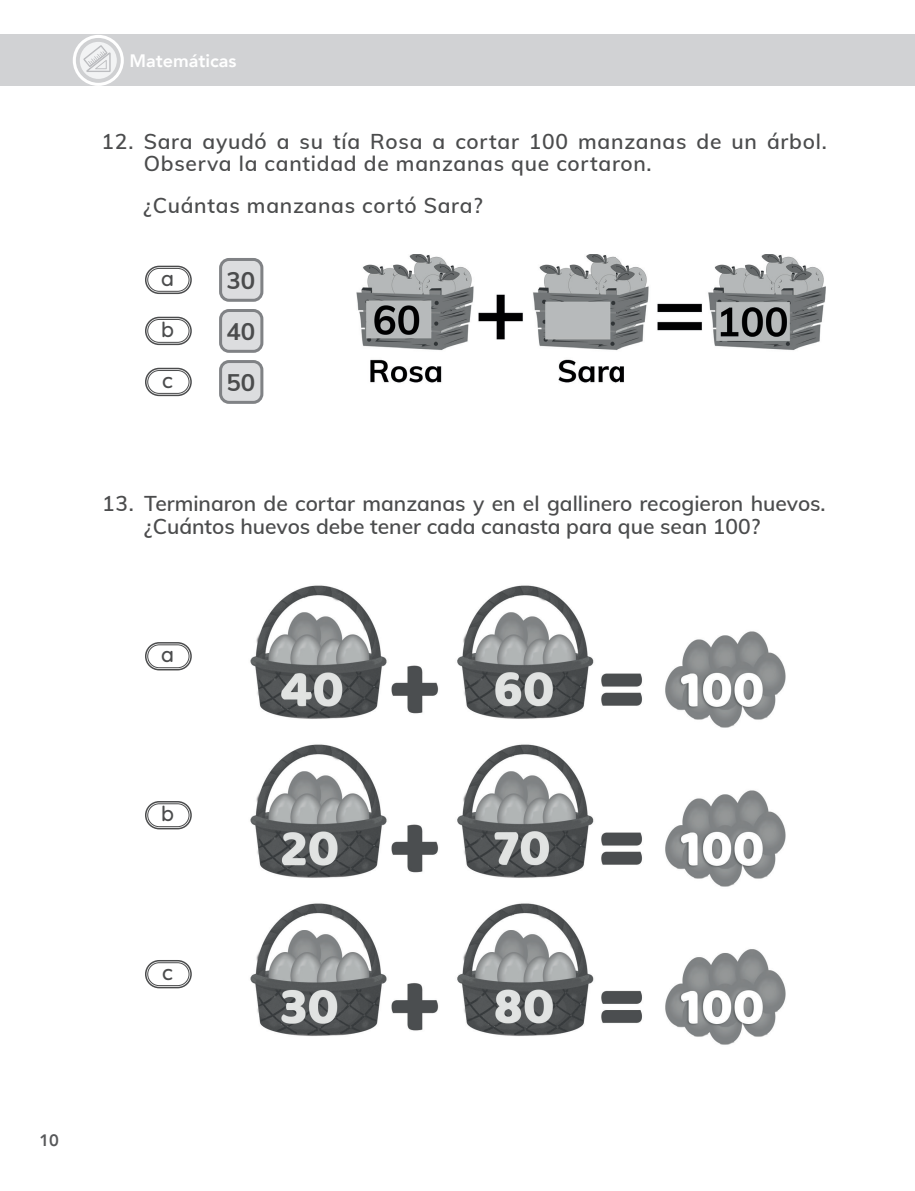
<style>
.page{position:relative;width:915px;height:1191px;background:#fff}
.page>*{position:absolute;margin:0;border:0;box-sizing:border-box;transform-origin:0 0}
.t1{font:700 24px "Muli";color:#4b4c4d}
.t2{font:600 21px/22.5px "Muli";letter-spacing:.02em;color:#4b4c4d}
.t3{font:600 21px/22.5px "Muli";color:#4b4c4d}
.t4{font:500 21px "Quicksand";color:#4b4c4d}
.t5{font:800 18px "Avenir";color:#fff}
.t6{font:800 16.5px "Avenir";color:#57585a}
</style>
<div class="page">
<div style="left:0;top:34px;width:914px;height:52px;background:#d1d2d4"></div>
<div style="left:73px;top:35px;width:51px;height:51px;background:#fff;border-radius:50%"></div>
<div style="left:76px;top:38px;width:45px;height:45px;background:#cfd0d2;border-radius:50%"></div>
<div style="left:80px;top:42px;width:37px;height:37px;background:#f2f3f4;border-radius:50%"></div>
<svg style="left:82px;top:44px;width:29px;height:29px"></svg>
<div style="left:145px;top:266px;width:47px;height:28px;border:2px solid #4b4c4d;border-radius:13px"></div>
<div style="left:147px;top:268px;width:42px;height:23px;border:1px solid #4b4c4d;border-radius:11px"></div>
<div style="left:220px;top:259px;width:42px;height:41px;background:#dcdddf;border-radius:9px"></div>
<div style="left:219px;top:258px;width:44px;height:44px;border:3px solid #808285;border-radius:9px"></div>
<div style="left:145px;top:317px;width:47px;height:28px;border:2px solid #4b4c4d;border-radius:13px"></div>
<div style="left:147px;top:319px;width:42px;height:23px;border:1px solid #4b4c4d;border-radius:11px"></div>
<div style="left:220px;top:310px;width:42px;height:41px;background:#dcdddf;border-radius:9px"></div>
<div style="left:219px;top:309px;width:44px;height:44px;border:3px solid #808285;border-radius:9px"></div>
<div style="left:145px;top:368px;width:47px;height:28px;border:2px solid #4b4c4d;border-radius:13px"></div>
<div style="left:147px;top:370px;width:42px;height:24px;border:1px solid #4b4c4d;border-radius:11px"></div>
<div style="left:220px;top:361px;width:42px;height:41px;background:#dcdddf;border-radius:9px"></div>
<div style="left:219px;top:360px;width:44px;height:44px;border:3px solid #808285;border-radius:9px"></div>
<div style="left:145px;top:642px;width:47px;height:28px;border:2px solid #4b4c4d;border-radius:13px"></div>
<div style="left:147px;top:644px;width:42px;height:24px;border:1px solid #4b4c4d;border-radius:11px"></div>
<img style="left:250px;top:585px;width:536px;height:460px">
<div style="left:145px;top:801px;width:47px;height:28px;border:2px solid #4b4c4d;border-radius:13px"></div>
<div style="left:147px;top:803px;width:42px;height:24px;border:1px solid #4b4c4d;border-radius:11px"></div>
<div style="left:145px;top:960px;width:47px;height:28px;border:2px solid #4b4c4d;border-radius:13px"></div>
<div style="left:147px;top:962px;width:42px;height:23px;border:1px solid #4b4c4d;border-radius:11px"></div>
<img style="left:356px;top:254px;width:469px;height:129px">
<p class="t5" style="left:129px;top:46px;width:109px">Matemáticas</p>
<p class="t2" style="left:144px;top:129px;width:684px;text-indent:-42px">12. Sara ayudó a su tía Rosa a cortar 100 manzanas de un árbol.<br>Observa la cantidad de manzanas que cortaron.</p>
<p class="t2" style="left:143px;top:193px;width:340px">¿Cuántas manzanas cortó Sara?</p>
<p class="t4" style="left:161px;top:261px;width:14px">a</p>
<p class="t1" style="left:226px;top:263px;width:30px">30</p>
<p class="t4" style="left:161px;top:312px;width:14px">b</p>
<p class="t1" style="left:226px;top:314px;width:30px">40</p>
<p class="t4" style="left:162px;top:363px;width:12px">c</p>
<p class="t1" style="left:226px;top:365px;width:30px">50</p>
<p class="t3" style="left:144px;top:491px;width:682px;text-indent:-42px">13. Terminaron de cortar manzanas y en el gallinero recogieron huevos. ¿Cuántos huevos debe tener cada canasta para que sean 100?</p>
<p class="t4" style="left:161px;top:638px;width:14px">a</p>
<p class="t4" style="left:161px;top:796px;width:14px">b</p>
<p class="t4" style="left:162px;top:955px;width:12px">c</p>
<p class="t6" style="left:39px;top:1127px;width:21px">10</p>
</div>
